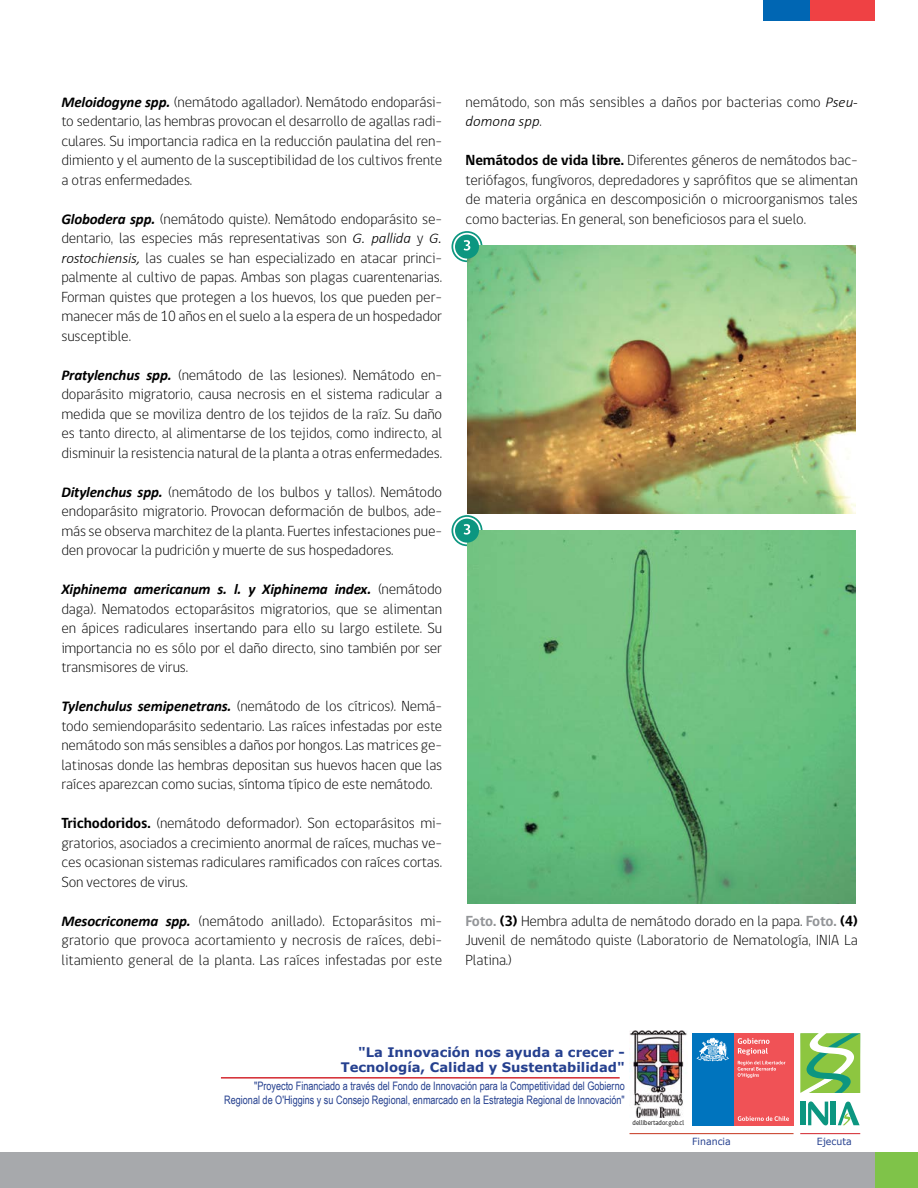
<style>
.page{position:relative;width:918px;height:1188px;background:#fff}
.page>*{position:absolute;margin:0;border:0;box-sizing:border-box;transform-origin:0 0}
.t1{font:300 15px/19.5px "gob CL";letter-spacing:-.01em;color:#000;text-align:justify}
.t2{font:italic 700 15px "Calibri";letter-spacing:-.01em;color:#000}
.t3{font:italic 300 15px "Calibri";color:#000}
.t4{font:700 13.2px/15.8px "Verdana";color:#25408f;text-align:right}
.t5{font:11.7px/14px "Arial Narrow";color:#25408f;text-align:right;scale:.95 1}
.t6{font:9.9px "Verdana";color:#25408f;scale:.95 1}
.t7{font:7.35px "gob CL";color:#000;scale:.89 1}
.s1{font-family:"Calibri";font-weight:700;font-style:italic}
.s2{font-family:"Calibri";font-style:italic}
.s3{font-family:"gob CL";font-weight:300;font-style:normal}
.s4{font-weight:700}
.s5{font-family:"gob CL";font-style:normal}
.s6{font-weight:700;color:#939598}
</style>
<div class="page">
<svg style="left:452px;top:516px;width:30px;height:29px"></svg>
<div style="left:452px;top:515px;width:31px;height:31px;border:2px solid #0c9680;border-radius:50%"></div>
<svg style="left:452px;top:232px;width:30px;height:29px"></svg>
<div style="left:452px;top:231px;width:31px;height:31px;border:2px solid #0c9680;border-radius:50%"></div>
<div style="left:810px;top:0;width:65px;height:21px;background:#ef4144"></div>
<div style="left:763px;top:0;width:47px;height:21px;background:#0066b3"></div>
<div style="left:0;top:1152px;width:875px;height:36px;background:#a7a9ac"></div>
<div style="left:875px;top:1152px;width:43px;height:36px;background:#7fc349"></div>
<img style="left:467px;top:245px;width:389px;height:268px">
<img style="left:467px;top:530px;width:389px;height:374px">
<div style="left:455px;top:235px;width:24px;height:24px;background:#0c9680;border-radius:50%"></div>
<svg style="left:464px;top:240px;width:6px;height:11px"></svg>
<div style="left:455px;top:519px;width:24px;height:24px;background:#0c9680;border-radius:50%"></div>
<svg style="left:464px;top:524px;width:6px;height:11px"></svg>
<svg style="left:808px;top:1101px;width:20px;height:24px"></svg>
<div style="left:800px;top:1102px;width:6px;height:23px;background:#0c9680"></div>
<div style="left:831px;top:1102px;width:5px;height:23px;background:#0c9680"></div>
<svg style="left:838px;top:1102px;width:22px;height:23px"></svg>
<svg style="left:800px;top:1033px;width:60px;height:60px;background:#8bc76d"></svg>
<div style="left:692px;top:1033px;width:42px;height:92px;background:#0074be"></div>
<div style="left:734px;top:1033px;width:60px;height:92px;background:#f05256"></div>
<svg style="left:697px;top:1038px;width:32px;height:23px"></svg>
<svg style="left:738px;top:1038px;width:32px;height:17px"></svg>
<svg style="left:738px;top:1116px;width:51px;height:5px"></svg>
<svg style="left:738px;top:1061px;width:47px;height:17px"></svg>
<hr style="left:800px;top:1133px;width:60px;height:1px;background:#d2232a">
<hr style="left:221px;top:1077px;width:399px;height:2px;background:#d2232a">
<img style="left:630px;top:1030px;width:57px;height:88px">
<hr style="left:630px;top:1133px;width:164px;height:1px;background:#c5351c">
<p class="t1" style="left:61px;top:92px;width:382px"><span class="s1">Meloidogyne spp.</span> (nemátodo agallador). Nemátodo endoparási&shy;to sedentario, las hembras provocan el desarrollo de agallas radi&shy;culares. Su importancia radica en la reducción paulatina del ren&shy;dimiento y el aumento de la susceptibilidad de los cultivos frente a otras enfermedades.</p>
<p class="t1" style="left:61px;top:209px;width:382px"><span class="s1">Globodera spp.</span> (nemátodo quiste). Nemátodo endoparásito se&shy;dentario, las especies más representativas son <span class="s2">G. pallida</span> y <span class="s2">G. rostochiensis,</span> las cuales se han especializado en atacar princi&shy;palmente al cultivo de papas. Ambas son plagas cuarentenarias.<br>Forman quistes que protegen a los huevos, los que pueden per&shy;manecer más de 10 años en el suelo a la espera de un hospedador susceptible.</p>
<p class="t1" style="left:61px;top:365px;width:382px"><span class="s1">Pratylenchus spp.</span> (nemátodo de las lesiones). Nemátodo en&shy;doparásito migratorio, causa necrosis en el sistema radicular a medida que se moviliza dentro de los tejidos de la raíz. Su daño es tanto directo, al alimentarse de los tejidos, como indirecto, al disminuir la resistencia natural de la planta a otras enfermedades.</p>
<p class="t1" style="left:61px;top:482px;width:382px"><span class="s1">Ditylenchus spp.</span> (nemátodo de los bulbos y tallos). Nemátodo endoparásito migratorio. Provocan deformación de bulbos, ade&shy;más se observa marchitez de la planta. Fuertes infestaciones pue&shy;den provocar la pudrición y muerte de sus hospedadores.</p>
<p class="t2" style="left:61px;top:579px;width:382px">Xiphinema americanum s. l. y Xiphinema index. <span class="s3">(nemátodo</span></p>
<p class="t1" style="left:61px;top:599px;width:382px">daga). Nematodos ectoparásitos migratorios, que se alimentan en ápices radiculares insertando para ello su largo estilete. Su importancia no es sólo por el daño directo, sino también por ser transmisores de virus.</p>
<p class="t1" style="left:61px;top:697px;width:382px"><span class="s1">Tylenchulus semipenetrans.</span> (nemátodo de los cítricos). Nemá&shy;todo semiendoparásito sedentario. Las raíces infestadas por este nemátodo son más sensibles a daños por hongos. Las matrices ge&shy;latinosas donde las hembras depositan sus huevos hacen que las raíces aparezcan como sucias, síntoma típico de este nemátodo.</p>
<p class="t1" style="left:61px;top:814px;width:382px"><span class="s4">Trichodoridos.</span> (nemátodo deformador). Son ectoparásitos mi&shy;gratorios, asociados a crecimiento anormal de raíces, muchas ve&shy;ces ocasionan sistemas radiculares ramificados con raíces cortas.<br>Son vectores de virus.</p>
<p class="t1" style="left:61px;top:911px;width:382px"><span class="s1">Mesocriconema spp.</span> (nemátodo anillado). Ectoparásitos mi&shy;gratorio que provoca acortamiento y necrosis de raíces, debi&shy;litamiento general de la planta. Las raíces infestadas por este</p>
<p class="t1" style="left:466px;top:92px;width:394px">nemátodo, son más sensibles a daños por bacterias como <span class="s2">Pseu-</span></p>
<p class="t3" style="left:466px;top:112px;width:78px">domona spp<span class="s5">.</span></p>
<p class="t1" style="left:466px;top:151px;width:394px"><span class="s4">Nemátodos de vida libre.</span> Diferentes géneros de nemátodos bac&shy;teriófagos, fungívoros, depredadores y saprófitos que se alimentan de materia orgánica en descomposición o microorganismos tales como bacterias. En general, son beneficiosos para el suelo.</p>
<p class="t1" style="left:466px;top:911px;width:394px"><span class="s6">Foto.</span> <span class="s4">(3)</span> Hembra adulta de nemátodo dorado en la papa. <span class="s6">Foto.</span> <span class="s4">(4)<br></span>Juvenil de nemátodo quiste (Laboratorio de Nematología, INIA La Platina.)</p>
<p class="t4" style="left:341px;top:1044px;width:286px">"La Innovación nos ayuda a crecer -<br>Tecnología, Calidad y Sustentabilidad"</p>
<p class="t5" style="left:224px;top:1079px;width:423px">"Proyecto Financiado a través del Fondo de Innovación para la Competitividad del Gobierno<br>Regional de O'Higgins y su Consejo Regional, enmarcado en la Estrategia Regional de Innovación"</p>
<p class="t7" style="left:633px;top:1117px;width:60px">dellibertador.gob.cl</p>
<p class="t6" style="left:692px;top:1134px;width:42px">Financia</p>
<p class="t6" style="left:817px;top:1134px;width:38px">Ejecuta</p>
</div>
